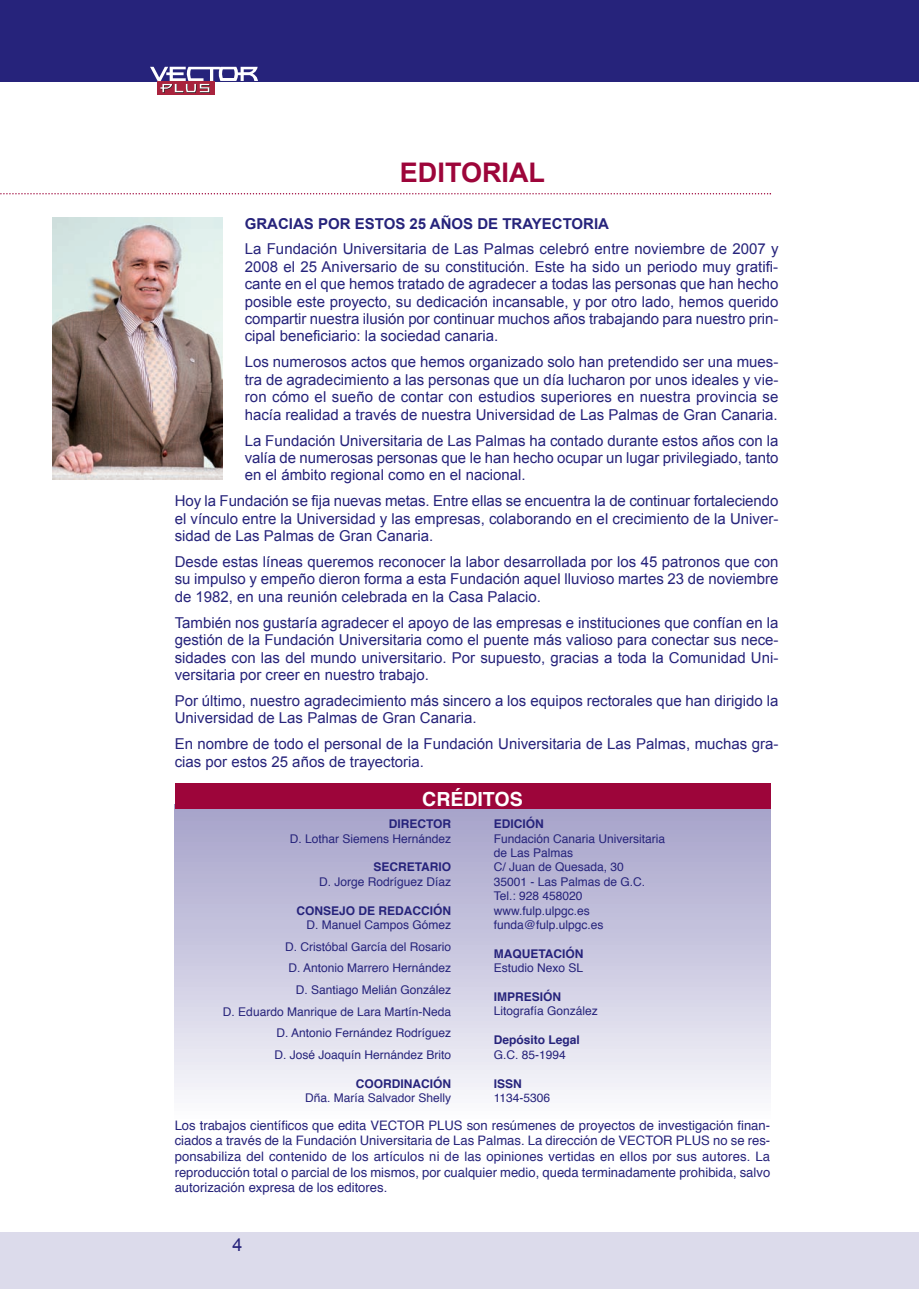
<style>
.page{position:relative;width:919px;height:1289px;background:#fff}
.page>*{position:absolute;margin:0;border:0;box-sizing:border-box;transform-origin:0 0}
.t1{font:700 27px "Arial";color:#9d053a}
.t2{font:700 19.5px "Helvetica";color:#fff}
.t3{font:18px "Arial";color:#26237b}
.t4{font:15px/17.4px "Arial";color:#26237b;text-align:justify}
.t5{font:13.05px/15.6px "Helvetica";color:#26237b;text-align:justify}
.t6{font:12px/14.4px "Helvetica";color:#26237b;text-align:right}
.t7{font:700 12px/14.4px "Helvetica";color:#26237b}
.s1{font-weight:700}
.s2{font-weight:400}
</style>
<div class="page">
<div style="left:0;top:0;width:918px;height:81px;background:#26237b"></div>
<div style="left:157px;top:82px;width:57px;height:13px;background:#a9233d"></div>
<svg style="left:150px;top:67px;width:108px;height:26px"></svg>
<div style="left:0;top:1231px;width:918px;height:57px;background:#dcdbeb"></div>
<svg style="left:0;top:193px;width:771px;height:1px"></svg>
<div style="left:175px;top:804px;width:595px;height:313px;background:linear-gradient(to bottom,#a3a0c8,#f9f9fc)"></div>
<div style="left:175px;top:783px;width:595px;height:26px;background:#9d053a"></div>
<img style="left:52px;top:217px;width:170px;height:262px">
<p class="t1" style="left:400px;top:158px;width:147px">EDITORIAL</p>
<p class="t4" style="left:245px;top:210px;width:535px;line-height:26px"><span class="s1">GRACIAS POR ESTOS 25 AÑOS DE TRAYECTORIA<br></span>La Fundación Universitaria de Las Palmas celebró entre noviembre de 2007 y</p>
<p class="t4" style="left:245px;top:258px;width:535px">2008 el 25 Aniversario de su constitución. Este ha sido un periodo muy gratifi&shy;cante en el que hemos tratado de agradecer a todas las personas que han hecho posible este proyecto, su dedicación incansable, y por otro lado, hemos querido compartir nuestra ilusión por continuar muchos años trabajando para nuestro prin&shy;cipal beneficiario: la sociedad canaria.</p>
<p class="t4" style="left:245px;top:353px;width:535px">Los numerosos actos que hemos organizado solo han pretendido ser una mues&shy;tra de agradecimiento a las personas que un día lucharon por unos ideales y vie&shy;ron cómo el sueño de contar con estudios superiores en nuestra provincia se hacía realidad a través de nuestra Universidad de Las Palmas de Gran Canaria.</p>
<p class="t4" style="left:245px;top:431px;width:535px">La Fundación Universitaria de Las Palmas ha contado durante estos años con la valía de numerosas personas que le han hecho ocupar un lugar privilegiado, tanto en el ámbito regional como en el nacional.</p>
<p class="t4" style="left:175px;top:492px;width:605px">Hoy la Fundación se fija nuevas metas. Entre ellas se encuentra la de continuar fortaleciendo el vínculo entre la Universidad y las empresas, colaborando en el crecimiento de la Univer&shy;sidad de Las Palmas de Gran Canaria.</p>
<p class="t4" style="left:175px;top:553px;width:605px">Desde estas líneas queremos reconocer la labor desarrollada por los 45 patronos que con su impulso y empeño dieron forma a esta Fundación aquel lluvioso martes 23 de noviembre de 1982, en una reunión celebrada en la Casa Palacio.</p>
<p class="t4" style="left:175px;top:614px;width:605px">También nos gustaría agradecer el apoyo de las empresas e instituciones que confían en la gestión de la Fundación Universitaria como el puente más valioso para conectar sus nece&shy;sidades con las del mundo universitario. Por supuesto, gracias a toda la Comunidad Uni&shy;versitaria por creer en nuestro trabajo.</p>
<p class="t4" style="left:175px;top:692px;width:605px">Por último, nuestro agradecimiento más sincero a los equipos rectorales que han dirigido la<br>Universidad de Las Palmas de Gran Canaria.</p>
<p class="t4" style="left:175px;top:735px;width:605px">En nombre de todo el personal de la Fundación Universitaria de Las Palmas, muchas gra&shy;cias por estos 25 años de trayectoria.</p>
<p class="t2" style="left:422px;top:790px;width:102px">CRÉDITOS</p>
<p class="t6" style="left:493px;top:817px;width:173px;text-align:left"><span class="s1">EDICIÓN<br></span>Fundación Canaria Universitaria de Las Palmas<br>C/ Juan de Quesada, 30<br>35001 - Las Palmas de G.C.<br>Tel.: 928 458020 www.fulp.ulpgc.es funda@fulp.ulpgc.es</p>
<p class="t6" style="left:493px;top:947px;width:91px;text-align:left"><span class="s1">MAQUETACIÓN<br></span>Estudio Nexo SL</p>
<p class="t6" style="left:493px;top:990px;width:106px;text-align:left"><span class="s1">IMPRESIÓN<br></span>Litografía González</p>
<p class="t7" style="left:493px;top:1033px;width:88px">DEPÓSITO LEGAL<br><span class="s2">G.C. 85-1994</span></p>
<p class="t6" style="left:493px;top:1077px;width:58px;text-align:left"><span class="s1">ISSN<br></span>1134-5306</p>
<p class="t5" style="left:175px;top:1118px;width:597px">Los trabajos científicos que edita VECTOR PLUS son resúmenes de proyectos de investigación finan&shy;ciados a través de la Fundación Universitaria de Las Palmas. La dirección de VECTOR PLUS no se res&shy;ponsabiliza del contenido de los artículos ni de las opiniones vertidas en ellos por sus autores. La reproducción total o parcial de los mismos, por cualquier medio, queda terminadamente prohibida, salvo autorización expresa de los editores.</p>
<p class="t6" style="left:290px;top:817px;width:163px"><span class="s1">DIRECTOR<br></span>D. Lothar Siemens Hernández</p>
<p class="t6" style="left:319px;top:861px;width:134px"><span class="s1">SECRETARIO<br></span>D. Jorge Rodríguez Díaz</p>
<p class="t6" style="left:296px;top:904px;width:156px"><span class="s1">CONSEJO DE REDACCIÓN<br></span>D. Manuel Campos Gómez</p>
<p class="t6" style="left:223px;top:936px;width:230px;line-height:21.6px">D. Cristóbal García del Rosario<br>D. Antonio Marrero Hernández<br>D. Santiago Melián González<br>D. Eduardo Manrique de Lara Martín-Neda<br>D. Antonio Fernández Rodríguez<br>D. José Joaquín Hernández Brito</p>
<p class="t6" style="left:305px;top:1077px;width:148px"><span class="s1">COORDINACIÓN<br></span>Dña. María Salvador Shelly</p>
<p class="t3" style="left:232px;top:1234px;width:12px">4</p>
</div>
